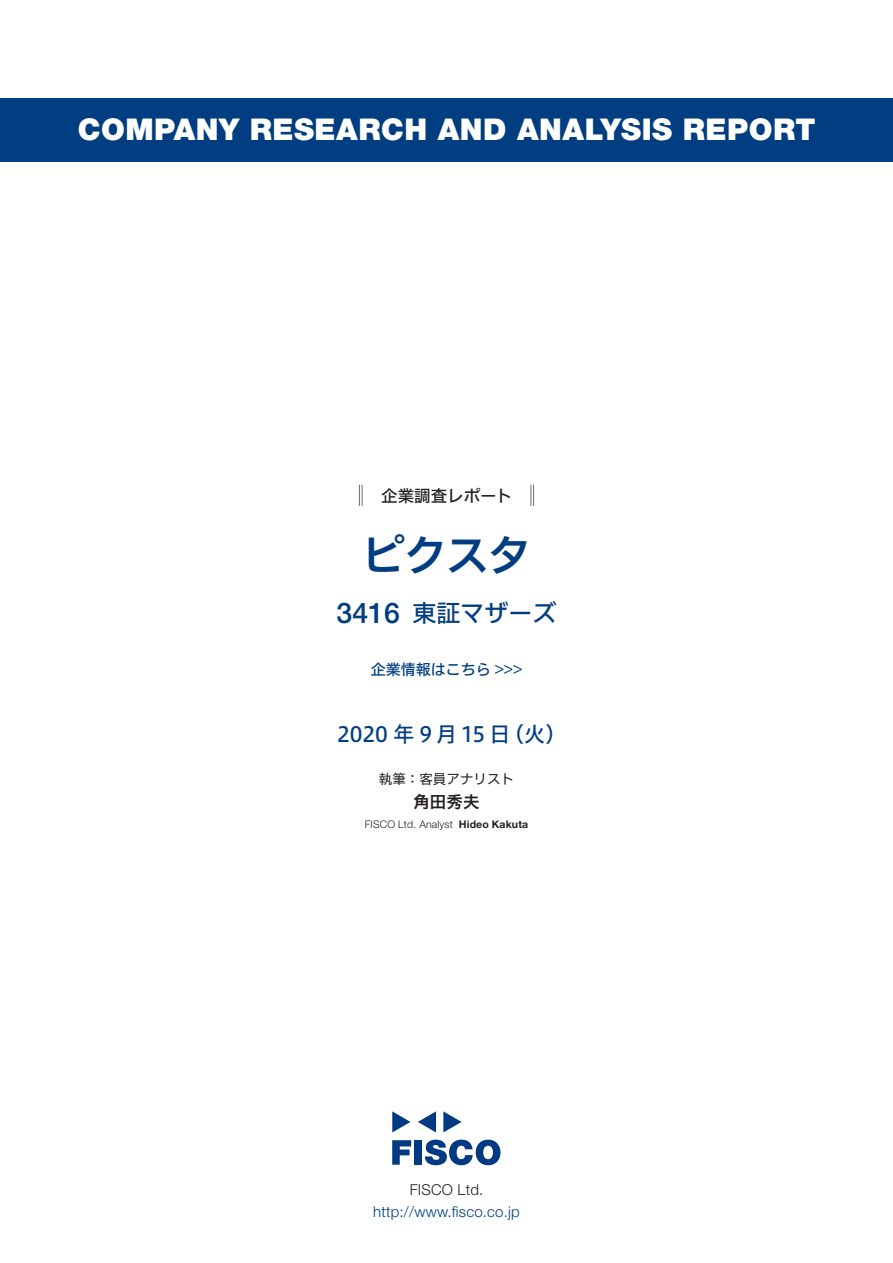
<style>
.page{position:relative;width:893px;height:1263px;background:#fff}
.page>*{position:absolute;margin:0;border:0;box-sizing:border-box;transform-origin:0 0}
.t1{font:42px "Hiragino UD Sans F Std N W6";color:#003d81}
.t2{font:900 30px "Helvetica Neue LT Std";letter-spacing:.015em;color:#fff}
.t3{font:500 28.5px "Helvetica Neue LT Std";color:#003d81}
.t4{font:24px "Hiragino UD Sans F Std N W5";color:#003d81}
.t5{font:21px "Hiragino UD Sans F Std N W5";letter-spacing:-.005em;color:#003d81}
.t6{font:16.5px "Hiragino UD Sans F Std N W5";color:#231f20}
.t7{font:16.5px "Hiragino UD Sans F Std N W6";color:#231f20}
.t8{font:300 15px "Helvetica Neue LT Std";letter-spacing:.015em;color:#003d81}
.t9{font:15px "Hiragino UD Sans F Std N W5";color:#003d81}
.t10{font:300 15px "Helvetica Neue LT Std";letter-spacing:.015em;color:#231f20}
.t11{font:13.5px "Hiragino UD Sans F Std N W4";color:#231f20}
.t12{font:300 10.5px "Helvetica Neue LT Std";letter-spacing:.015em;color:#231f20}
.t13{font:700 10.5px "Helvetica Neue LT Std";letter-spacing:.015em;color:#231f20}
</style>
<div class="page">
<svg style="left:392px;top:1140px;width:19px;height:25px"></svg>
<div style="left:414px;top:1140px;width:8px;height:25px;background:#003a83"></div>
<svg style="left:425px;top:1139px;width:75px;height:26px"></svg>
<svg style="left:392px;top:1111px;width:18px;height:21px"></svg>
<svg style="left:443px;top:1111px;width:19px;height:21px"></svg>
<svg style="left:418px;top:1111px;width:18px;height:21px"></svg>
<div style="left:0;top:98px;width:893px;height:64px;background:#003d81"></div>
<svg style="left:359px;top:485px;width:4px;height:21px"></svg>
<svg style="left:531px;top:485px;width:3px;height:21px"></svg>
<p class="t2" style="left:78px;top:112px;width:739px">COMPANY RESEARCH AND ANALYSIS REPORT</p>
<p class="t6" style="left:365px;top:483px;width:149px">　企業調査レポート</p>
<h1 class="t1" style="left:362px;top:523px;width:170px">ピクスタ</h1>
<p class="t3" style="left:337px;top:596px;width:65px">3416</p>
<p class="t4" style="left:412px;top:594px;width:145px">東証マザーズ</p>
<p class="t9" style="left:371px;top:658px;width:153px">企業情報はこちら &lt;&lt;&lt;</p>
<p class="t5" style="left:337px;top:718px;width:175px">2020 年 9 月 15 日</p>
<p class="t5" style="left:503px;top:718px;width:65px">（火(</p>
<p class="t11" style="left:379px;top:768px;width:137px">執筆：客員アナリスト</p>
<p class="t7" style="left:413px;top:789px;width:67px">角田秀夫</p>
<p class="t13" style="left:459px;top:818px;width:71px">Hideo Kakuta</p>
<p class="t12" style="left:365px;top:818px;width:90px">FISCO Ltd. Analyst</p>
<p class="t10" style="left:410px;top:1180px;width:75px">FISCO Ltd.</p>
<p class="t8" style="left:373px;top:1202px;width:148px">http://www.fisco.co j p.</p>
</div>
